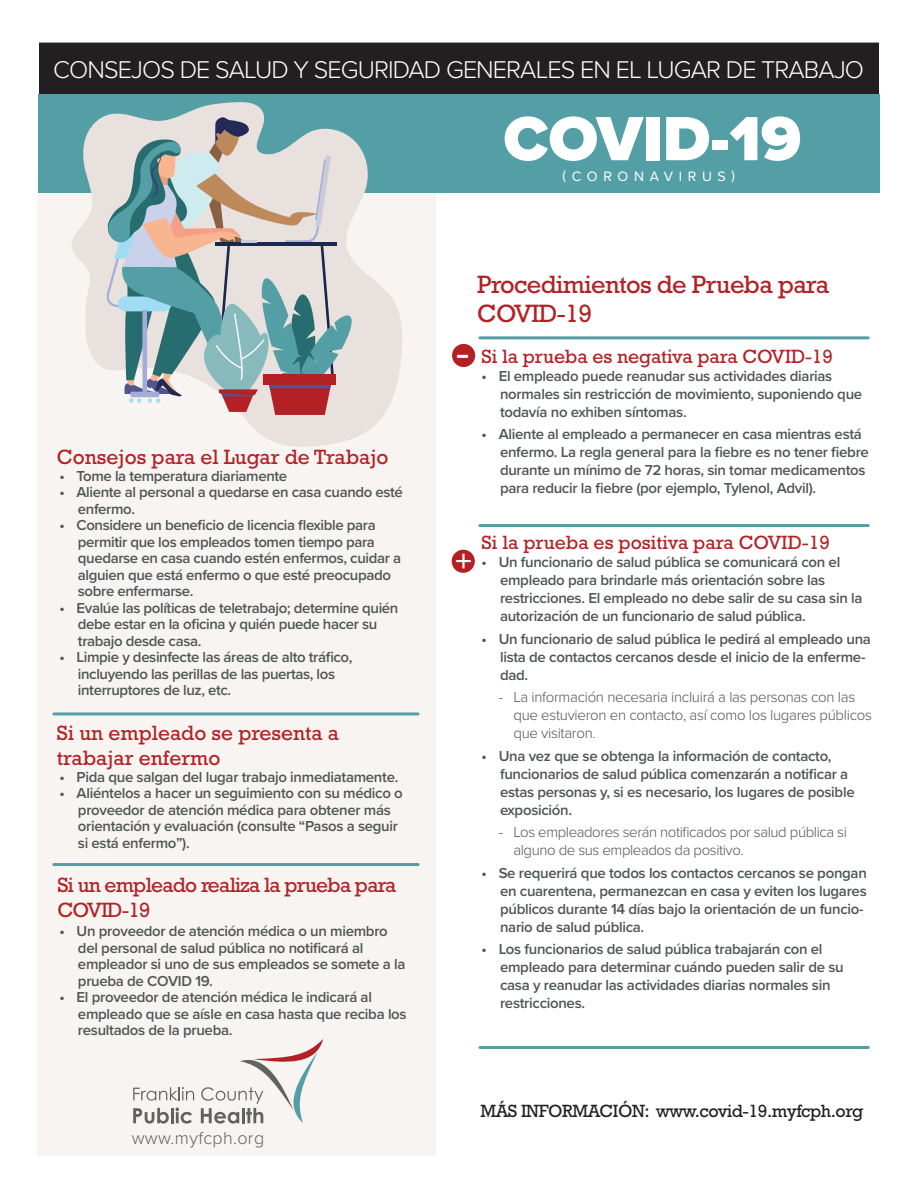
<style>
.page{position:relative;width:918px;height:1188px;background:#fff}
.page>*{position:absolute;margin:0;border:0;box-sizing:border-box;transform-origin:0 0}
.t1{font:900 64.65px "Proxima Nova";color:#fff}
.t2{font:37.05px "Rockwell Std";color:#fff}
.t3{font:27.45px "Rockwell Std";color:#fff}
.t4{font:25.5px/28.5px "Rockwell Std";letter-spacing:-.025em;color:#b42125}
.t5{font:300 25.2px "Proxima Nova";letter-spacing:-.035em;color:#fff}
.t6{font:21px/25.2px "Rockwell Std";color:#b42125}
.t7{font:21px/25.2px "Rockwell Std";letter-spacing:-.035em;color:#b42125}
.t8{font:19.5px "Rockwell Std";letter-spacing:-.005em;color:#b42125}
.t9{font:18px "Rockwell Std";letter-spacing:-.025em;color:#231f20}
.t10{font:300 17.85px "Proxima Nova";letter-spacing:.02em;color:#616262}
.t11{font:600 15px/18px "Proxima Nova";letter-spacing:-.02em;color:#4f5656}
.t12{font:300 15px/18px "Proxima Nova";letter-spacing:-.02em;color:#4f5656}
.t13{font:14.1px "Proxima Nova";letter-spacing:.4em;color:#fff}
</style>
<div class="page">
<div style="left:38px;top:173px;width:398px;height:982px;background:#f8f4f2"></div>
<div style="left:38px;top:41px;width:842px;height:64px;background:#231f20;border:2px solid #fff"></div>
<div style="left:38px;top:94px;width:842px;height:99px;background:#549fa6"></div>
<svg style="left:72px;top:102px;width:330px;height:345px"></svg>
<svg style="left:133px;top:1087px;width:61px;height:14px"></svg>
<svg style="left:133px;top:1108px;width:36px;height:16px"></svg>
<hr style="left:171px;top:1108px;width:3px;height:15px;background:#616262">
<svg style="left:175px;top:1108px;width:17px;height:16px"></svg>
<svg style="left:201px;top:1039px;width:122px;height:85px"></svg>
<hr style="left:480px;top:1046px;width:388px;height:3px;background:#549fa6">
<hr style="left:480px;top:336px;width:388px;height:3px;background:#549fa6">
<hr style="left:480px;top:524px;width:388px;height:3px;background:#549fa6">
<hr style="left:54px;top:712px;width:364px;height:3px;background:#549fa6">
<div style="left:452px;top:344px;width:23px;height:23px;background:#b42125;border-radius:50%"></div>
<div style="left:452px;top:550px;width:23px;height:23px;background:#b42125;border-radius:50%"></div>
<svg style="left:104px;top:117px;width:250px;height:298px;background:#b4bdbc"></svg>
<div style="left:263px;top:374px;width:72px;height:11px;background:#b42125"></div>
<div style="left:131px;top:392px;width:28px;height:5px;background:#a3add7;border-radius:2px"></div>
<div style="left:142px;top:310px;width:5px;height:83px;background:#a3add7"></div>
<hr style="left:54px;top:863px;width:364px;height:3px;background:#549fa6">
<h3 class="t5" style="left:53px;top:51px;width:812px">CONSEJOS DE SALUD Y SEGURIDAD GENERALES EN EL LUGAR DE TRABAJO</h3>
<h1 class="t1" style="left:503px;top:90px;width:299px">COVID-19</h1>
<p class="t13" style="left:563px;top:166px;width:174px">(CORONAVIRUS)</p>
<h3 class="t6" style="left:57px;top:444px;width:333px">Consejos para el Lugar de Trabajo</h3>
<p class="t11" style="left:59px;top:466px;width:229px">• Tome la temperatura diariamente</p>
<p class="t11" style="left:78px;top:483px;width:327px;line-height:16.5px;text-indent:-19px">• Aliente al personal a quedarse en casa cuando esté enfermo.</p>
<p class="t11" style="left:78px;top:516px;width:325px;line-height:16.5px;text-indent:-19px">• Considere un beneficio de licencia flexible para permitir que los empleados tomen tiempo para quedarse en casa cuando estén enfermos, cuidar a alguien que está enfermo o que esté preocupado sobre enfermarse.</p>
<p class="t11" style="left:78px;top:599px;width:322px;line-height:16.5px;text-indent:-19px">• Evalúe las políticas de teletrabajo; determine quién debe estar en la oficina y quién puede hacer su trabajo desde casa.</p>
<p class="t11" style="left:78px;top:648px;width:276px;line-height:16.5px;text-indent:-19px">• Limpie y desinfecte las áreas de alto tráfico, incluyendo las perillas de las puertas, los interruptores de luz, etc.</p>
<h3 class="t6" style="left:57px;top:720px;width:284px">Si un empleado se presenta a trabajar enfermo</h3>
<p class="t11" style="left:59px;top:767px;width:340px">• Pida que salgan del lugar trabajo inmediatamente.</p>
<p class="t11" style="left:78px;top:785px;width:326px;line-height:16.5px;text-indent:-19px">• Aliéntelos a hacer un seguimiento con su médico o proveedor de atención médica para obtener más orientación y evaluación (consulte “Pasos a seguir si está enfermo”).</p>
<h3 class="t7" style="left:57px;top:872px;width:341px">Si un empleado realiza la prueba para<br>COVID-19</h3>
<p class="t11" style="left:78px;top:923px;width:329px;line-height:16.5px;text-indent:-19px">• Un proveedor de atención médica o un miembro del personal de salud pública no notificará al empleador si uno de sus empleados se somete a la prueba de COVID 19.</p>
<p class="t11" style="left:78px;top:989px;width:330px;line-height:16.5px;text-indent:-19px">• El proveedor de atención médica le indicará al empleado que se aísle en casa hasta que reciba los resultados de la prueba.</p>
<p class="t10" style="left:132px;top:1125px;width:134px">www.myfcph.org</p>
<h3 class="t4" style="left:477px;top:270px;width:353px">Procedimientos de Prueba para<br>COVID-19</h3>
<h2 class="t2" style="left:456px;top:331px;width:15px">-</h2>
<h3 class="t3" style="left:454px;top:545px;width:20px">+</h3>
<h3 class="t8" style="left:482px;top:345px;width:353px">Si la prueba es negativa para COVID-19</h3>
<p class="t11" style="left:500px;top:366px;width:364px;text-indent:-19px">• El empleado puede reanudar sus actividades diarias normales sin restricción de movimiento, suponiendo que todavía no exhiben síntomas.</p>
<p class="t11" style="left:500px;top:425px;width:370px;text-indent:-19px">• Aliente al empleado a permanecer en casa mientras está enfermo. La regla general para la fiebre es no tener fiebre durante un mínimo de 72 horas, sin tomar medicamentos para reducir la fiebre (por ejemplo, Tylenol, Advil).</p>
<h3 class="t8" style="left:482px;top:532px;width:350px">Si la prueba es positiva para COVID-19</h3>
<p class="t11" style="left:500px;top:553px;width:364px;text-indent:-19px">• Un funcionario de salud pública se comunicará con el empleado para brindarle más orientación sobre las restricciones. El empleado no debe salir de su casa sin la autorización de un funcionario de salud pública.</p>
<p class="t11" style="left:500px;top:630px;width:372px;text-indent:-19px">• Un funcionario de salud pública le pedirá al empleado una lista de contactos cercanos desde el inicio de la enferme&shy;dad.</p>
<p class="t12" style="left:513px;top:688px;width:360px;text-indent:-15px">- La información necesaria incluirá a las personas con las que estuvieron en contacto, así como los lugares públicos que visitaron.</p>
<p class="t11" style="left:500px;top:747px;width:356px;text-indent:-19px">• Una vez que se obtenga la información de contacto, funcionarios de salud pública comenzarán a notificar a estas personas y, si es necesario, los lugares de posible exposición.</p>
<p class="t12" style="left:513px;top:823px;width:335px;text-indent:-15px">- Los empleadores serán notificados por salud pública si alguno de sus empleados da positivo.</p>
<p class="t11" style="left:500px;top:864px;width:368px;text-indent:-19px">• Se requerirá que todos los contactos cercanos se pongan en cuarentena, permanezcan en casa y eviten los lugares públicos durante 14 días bajo la orientación de un funcio&shy;nario de salud pública.</p>
<p class="t11" style="left:500px;top:940px;width:345px;text-indent:-19px">• Los funcionarios de salud pública trabajarán con el empleado para determinar cuándo pueden salir de su casa y reanudar las actividades diarias normales sin restricciones.</p>
<p class="t9" style="left:480px;top:1100px;width:384px">MÁS INFORMACIÓN: www.covid-19.myfcph.org</p>
</div>
